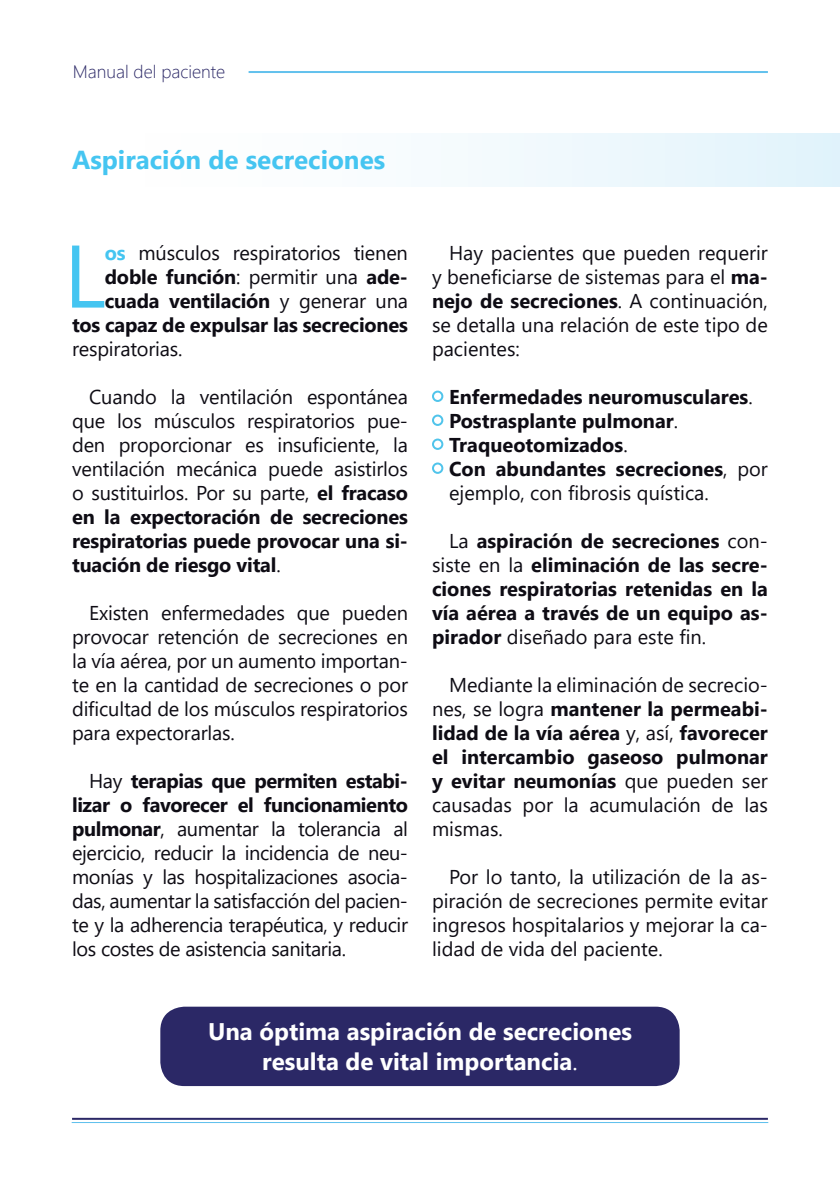
<style>
.page{position:relative;width:840px;height:1191px;background:#fff}
.page>*{position:absolute;margin:0;border:0;box-sizing:border-box;transform-origin:0 0}
.t1{font:88.6px "Segoe UI";color:#45c5f1}
.t2{font:700 26px "Segoe UI";color:#45c5f1}
.t3{font:700 24px/30px "Segoe UI";color:#fff;text-align:center}
.t4{font:20px/24px "Segoe UI";letter-spacing:-.01em;color:#0e0c14;text-align:justify}
.t5{font:700 20px/24px "Segoe UI";color:#0e0c14;text-align:justify}
.t6{font:300 18px "Segoe UI";color:#2b2866}
.s1{font-weight:700;color:#45c5f1}
.s2{font-weight:400}
.s3{font-weight:700}
</style>
<div class="page">
<div style="left:160px;top:1006px;width:519px;height:80px;background:#2b2866;border-radius:24px"></div>
<div style="left:72px;top:133px;width:767px;height:54px;background:linear-gradient(to right,#fff,#e3f4fb)"></div>
<hr style="left:248px;top:71px;width:519px;height:2px;background:#62c1ed">
<hr style="left:72px;top:1117px;width:695px;height:2px;background:#2b2866">
<svg style="left:72px;top:1122px;width:695px;height:1px"></svg>
<div style="left:432px;top:390px;width:11px;height:12px;border:2px solid #50c4eb;border-radius:50%"></div>
<div style="left:432px;top:414px;width:11px;height:12px;border:2px solid #50c4eb;border-radius:50%"></div>
<div style="left:432px;top:438px;width:11px;height:12px;border:2px solid #50c4eb;border-radius:50%"></div>
<div style="left:432px;top:462px;width:11px;height:12px;border:2px solid #50c4eb;border-radius:50%"></div>
<p class="t6" style="left:73px;top:54px;width:154px">Manual del paciente</p>
<p class="t2" style="left:72px;top:135px;width:314px">Aspiración de secreciones</p>
<p class="t1" style="left:64px;top:192px;width:43px">L</p>
<p class="t4" style="left:105px;top:239px;width:304px"><span class="s1">os</span> músculos respiratorios tienen</p>
<p class="t5" style="left:105px;top:263px;width:304px">doble función<span class="s2">: permitir una</span> ade-</p>
<p class="t5" style="left:105px;top:287px;width:304px">cuada ventilación <span class="s2">y generar una</span></p>
<p class="t5" style="left:72px;top:311px;width:337px">tos capaz de expulsar las secreciones</p>
<p class="t4" style="left:72px;top:335px;width:112px">respiratorias.</p>
<p class="t4" style="left:72px;top:383px;width:337px;text-indent:17px">Cuando la ventilación espontánea que los músculos respiratorios pue&shy;den proporcionar es insuficiente, la ventilación mecánica puede asistirlos o sustituirlos. Por su parte, <span class="s3">el fracaso en la expectoración de secreciones respiratorias puede provocar una si&shy;tuación de riesgo vital</span>.</p>
<p class="t4" style="left:72px;top:599px;width:337px;text-indent:17px">Existen enfermedades que pueden provocar retención de secreciones en la vía aérea, por un aumento importan&shy;te en la cantidad de secreciones o por dificultad de los músculos respiratorios para expectorarlas.</p>
<p class="t4" style="left:72px;top:767px;width:337px;text-indent:17px">Hay <span class="s3">terapias que permiten estabi&shy;lizar o favorecer el funcionamiento pulmonar</span>, aumentar la tolerancia al ejercicio, reducir la incidencia de neu&shy;monías y las hospitalizaciones asocia&shy;das, aumentar la satisfacción del pacien&shy;te y la adherencia terapéutica, y reducir los costes de asistencia sanitaria.</p>
<p class="t4" style="left:432px;top:239px;width:337px;text-indent:17px">Hay pacientes que pueden requerir y beneficiarse de sistemas para el <span class="s3">ma&shy;nejo de secreciones</span>. A continuación, se detalla una relación de este tipo de pacientes:</p>
<p class="t5" style="left:449px;top:383px;width:305px">Enfermedades neuromusculares<span class="s2">.</span></p>
<p class="t5" style="left:449px;top:407px;width:230px">Postrasplante pulmonar<span class="s2">.</span></p>
<p class="t5" style="left:449px;top:431px;width:180px">Traqueotomizados<span class="s2">.</span></p>
<p class="t4" style="left:449px;top:455px;width:320px"><span class="s3">Con abundantes secreciones</span>, por ejemplo, con fibrosis quística.</p>
<p class="t5" style="left:432px;top:527px;width:337px;text-indent:17px"><span class="s2">La</span> aspiración de secreciones <span class="s2">con&shy;siste en la</span> eliminación de las secre&shy;ciones respiratorias retenidas en la vía aérea a través de un equipo as&shy;pirador <span class="s2">diseñado para este fin.</span></p>
<p class="t4" style="left:432px;top:671px;width:337px;text-indent:17px">Mediante la eliminación de secrecio&shy;nes, se logra <span class="s3">mantener la permeabi&shy;lidad de la vía aérea</span> y, así, <span class="s3">favorecer el intercambio gaseoso pulmonar y evitar neumonías</span> que pueden ser causadas por la acumulación de las mismas.</p>
<p class="t4" style="left:432px;top:863px;width:337px;text-indent:17px">Por lo tanto, la utilización de la as&shy;piración de secreciones permite evitar ingresos hospitalarios y mejorar la ca&shy;lidad de vida del paciente.</p>
<p class="t3" style="left:208px;top:1014px;width:425px">Una óptima aspiración de secreciones resulta de vital importancia<span class="s2">.</span></p>
</div>
